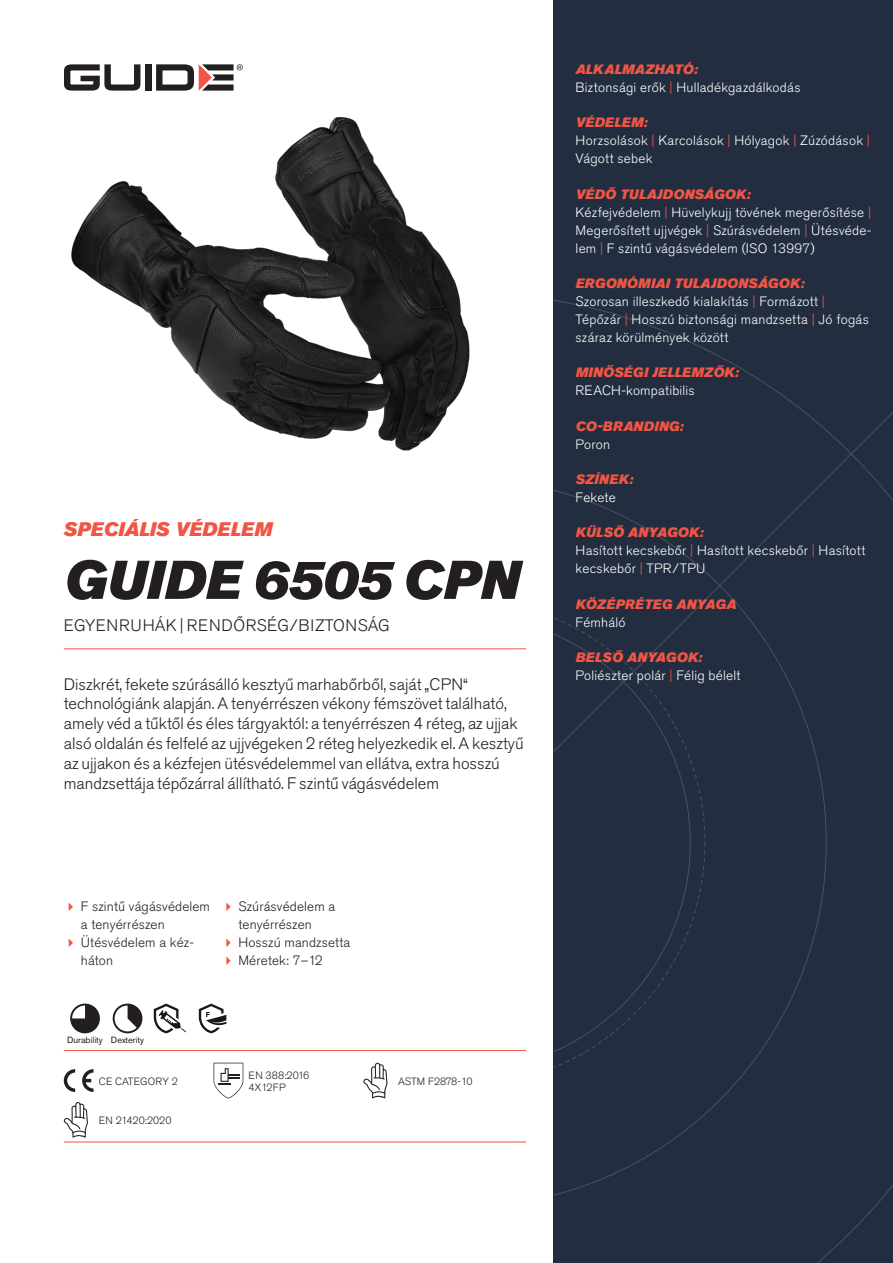
<style>
.page{position:relative;width:893px;height:1263px;background:#fff}
.page>*{position:absolute;margin:0;border:0;box-sizing:border-box;transform-origin:0 0}
.Rubrik{font:italic 54px "Akzidenz Grotesk Pro Super";color:#231f20}
.Överrubrik{font:italic 19.5px "Akzidenz Grotesk Pro Super";letter-spacing:.005em;color:#f05545}
.Ingress{font:300 16.5px/19.8px "Akzidenz Grotesk Pro";color:#231f20}
.Product_-_AltSegment{font:300 16.5px "Akzidenz Grotesk Pro";letter-spacing:.03em;color:#231f20}
.Produkt_-_Brödtext{font:300 13.5px/18px "Akzidenz Grotesk Pro";letter-spacing:.02em;color:#fff}
.Produkt_-_Namn{font:italic 13.5px "Akzidenz Grotesk Pro Super";letter-spacing:.015em;color:#f05545}
.t1{font:300 13.5px/18px "Akzidenz Grotesk Pro";letter-spacing:.01em;color:#231f20}
.t2{font:300 10.5px "Akzidenz Grotesk Pro";color:#231f20}
.Produkt_-_Egenskaper{font:9px "Akzidenz Grotesk Pro";color:#231f20}
.s1{color:#f05545}
</style>
<div class="page">
<div style="left:145px;top:64px;width:7px;height:27px;background:#231f20"></div>
<svg style="left:156px;top:64px;width:87px;height:27px"></svg>
<svg style="left:64px;top:64px;width:76px;height:27px"></svg>
<div style="left:553px;top:0;width:340px;height:1263px;background:#222d3f"></div>
<svg style="left:553px;top:300px;width:340px;height:963px"></svg>
<hr style="left:64px;top:1050px;width:462px;height:1px;background:#f05545">
<hr style="left:64px;top:1142px;width:462px;height:1px;background:#f05545">
<svg style="left:70px;top:1003px;width:30px;height:30px"></svg>
<svg style="left:113px;top:1003px;width:29px;height:30px"></svg>
<svg style="left:154px;top:1003px;width:32px;height:30px"></svg>
<svg style="left:199px;top:1003px;width:27px;height:30px"></svg>
<svg style="left:64px;top:1069px;width:11px;height:23px"></svg>
<svg style="left:82px;top:1069px;width:12px;height:23px"></svg>
<svg style="left:214px;top:1063px;width:29px;height:35px"></svg>
<svg style="left:363px;top:1063px;width:24px;height:35px"></svg>
<svg style="left:64px;top:1102px;width:24px;height:36px"></svg>
<img style="left:71px;top:117px;width:399px;height:334px">
<hr style="left:64px;top:648px;width:462px;height:1px;background:#f05545">
<p class="Överrubrik" style="left:64px;top:517px;width:210px">SPECIÁLIS VÉDELEM</p>
<p class="Rubrik" style="left:64px;top:545px;width:457px">GUIDE 6505 CPN</p>
<p class="Product_-_AltSegment" style="left:64px;top:615px;width:328px">EGYENRUHÁK | RENDŐRSÉG/BIZTONSÁG</p>
<p class="Ingress" style="left:64px;top:674px;width:461px">Diszkrét, fekete szúrásálló kesztyű marhabőrből, saját „CPN“ technológiánk alapján. A tenyérrészen vékony fémszövet található, amely véd a tűktől és éles tárgyaktól: a tenyérrészen 4 réteg, az ujjak alsó oldalán és felfelé az ujjvégeken 2 réteg helyezkedik el. A kesztyű az ujjakon és a kézfejen ütésvédelemmel van ellátva, extra hosszú mandzsettája tépőzárral állítható. F szintű vágásvédelem</p>
<p class="t1" style="left:81px;top:897px;width:131px">F szintű vágásvédelem a tenyérrészen</p>
<p class="t1" style="left:81px;top:933px;width:115px">Ütésvédelem a kéz&shy;háton</p>
<p class="Produkt_-_Egenskaper" style="left:67px;top:1034px;width:37px">Durability</p>
<p class="Produkt_-_Egenskaper" style="left:111px;top:1034px;width:35px">Dexterity</p>
<p class="t2" style="left:99px;top:1074px;width:81px">CE CATEGORY 2</p>
<p class="t2" style="left:99px;top:1113px;width:74px">EN 21420:2020</p>
<p class="t1" style="left:238px;top:897px;width:98px">Szúrásvédelem a tenyérrészen</p>
<p class="t1" style="left:238px;top:933px;width:113px">Hosszú mandzsetta</p>
<p class="t1" style="left:238px;top:951px;width:86px">Méretek: 7–12</p>
<p class="t2" style="left:248px;top:1068px;width:62px">EN 388:2016</p>
<p class="t2" style="left:248px;top:1080px;width:39px">4X12FP</p>
<p class="t2" style="left:398px;top:1074px;width:76px">ASTM F2878-10</p>
<p class="Produkt_-_Namn" style="left:576px;top:60px;width:124px">ALKALMAZHATÓ:</p>
<p class="Produkt_-_Brödtext" style="left:576px;top:78px;width:226px">Biztonsági erők <span class="s1">|</span> Hulladékgazdálkodás</p>
<p class="Produkt_-_Namn" style="left:576px;top:114px;width:73px">VÉDELEM:</p>
<p class="Produkt_-_Brödtext" style="left:576px;top:132px;width:296px">Horzsolások <span class="s1">|</span> Karcolások <span class="s1">|</span> Hólyagok <span class="s1">|</span> Zúzódások <span class="s1">|<br></span>Vágott sebek</p>
<p class="Produkt_-_Namn" style="left:576px;top:185px;width:176px">VÉDŐ TULAJDONSÁGOK:</p>
<p class="Produkt_-_Brödtext" style="left:576px;top:203px;width:297px;text-align:justify">Kézfejvédelem <span class="s1">|</span> Hüvelykujj tövének megerősítése <span class="s1">| </span>Megerősített ujjvégek <span class="s1">|</span> Szúrásvédelem <span class="s1">|</span> Ütésvéde&shy;lem <span class="s1">|</span> F szintű vágásvédelem (ISO 13997)</p>
<p class="Produkt_-_Namn" style="left:576px;top:274px;width:230px">ERGONÓMIAI TULAJDONSÁGOK:</p>
<p class="Produkt_-_Brödtext" style="left:576px;top:292px;width:295px">Szorosan illeszkedő kialakítás <span class="s1">|</span> Formázott <span class="s1">|<br></span>Tépőzár <span class="s1">|</span> Hosszú biztonsági mandzsetta <span class="s1">|</span> Jó fogás száraz körülmények között</p>
<p class="Produkt_-_Namn" style="left:576px;top:364px;width:165px">MINŐSÉGI JELLEMZŐK:</p>
<p class="Produkt_-_Brödtext" style="left:576px;top:382px;width:121px">REACH-kompatibilis</p>
<p class="Produkt_-_Namn" style="left:576px;top:417px;width:109px">CO-BRANDING:</p>
<p class="Produkt_-_Brödtext" style="left:576px;top:435px;width:36px">Poron</p>
<p class="Produkt_-_Namn" style="left:576px;top:470px;width:59px">SZÍNEK:</p>
<p class="Produkt_-_Brödtext" style="left:576px;top:488px;width:42px">Fekete</p>
<p class="Produkt_-_Namn" style="left:576px;top:524px;width:129px">KÜLSŐ ANYAGOK:</p>
<p class="Produkt_-_Brödtext" style="left:576px;top:542px;width:291px">Hasított kecskebőr <span class="s1">|</span> Hasított kecskebőr <span class="s1">|</span> Hasított kecskebőr <span class="s1">|</span> TPR/TPU</p>
<p class="Produkt_-_Namn" style="left:576px;top:595px;width:162px">KÖZÉPRÉTEG ANYAGA</p>
<p class="Produkt_-_Brödtext" style="left:576px;top:613px;width:52px">Fémháló</p>
<p class="Produkt_-_Namn" style="left:576px;top:648px;width:128px">BELSŐ ANYAGOK:</p>
<p class="Produkt_-_Brödtext" style="left:576px;top:666px;width:166px">Poliészter polár <span class="s1">|</span> Félig bélelt</p>
</div>
